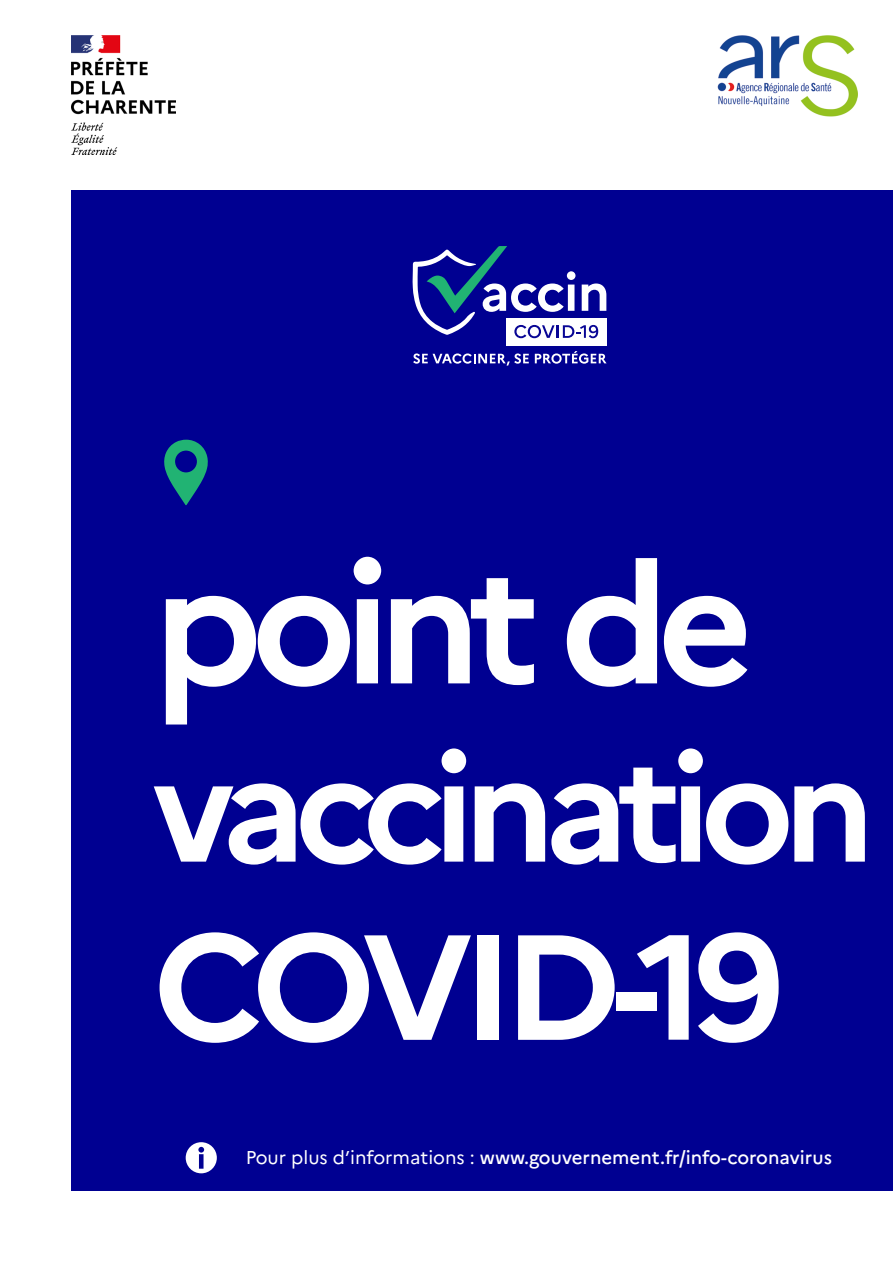
<style>
.page{position:relative;width:893px;height:1263px;background:#fff}
.page>*{position:absolute;margin:0;border:0;box-sizing:border-box;transform-origin:0 0}
.t1{font:700 167.1px "Marianne";letter-spacing:-.075em;color:#fff}
.t2{font:700 149.25px/178.2px "Marianne";letter-spacing:-.075em;color:#fff}
.t3{font:500 18.6px "Marianne";color:#fff}
.s1{font-weight:400}
</style>
<div class="page">
<div style="left:72px;top:191px;width:821px;height:1000px;background:#000091"></div>
<svg style="left:186px;top:1142px;width:31px;height:31px"></svg>
<svg style="left:413px;top:353px;width:116px;height:13px"></svg>
<svg style="left:535px;top:351px;width:72px;height:13px"></svg>
<div style="left:506px;top:318px;width:100px;height:28px;background:#fff"></div>
<svg style="left:412px;top:246px;width:194px;height:92px"></svg>
<svg style="left:164px;top:440px;width:44px;height:65px"></svg>
<img style="left:72px;top:36px;width:103px;height:119px">
<img style="left:717px;top:36px;width:140px;height:81px">
<h1 class="t1" style="left:153px;top:522px;width:602px">point de</h1>
<h2 class="t2" style="left:153px;top:719px;width:723px">vaccination<br>COVID-19</h2>
<p class="t3" style="left:246px;top:1146px;width:588px"><span class="s1">Pour plus d’informations :</span> www.gouvernement.fr/info-coronavirus</p>
</div>
